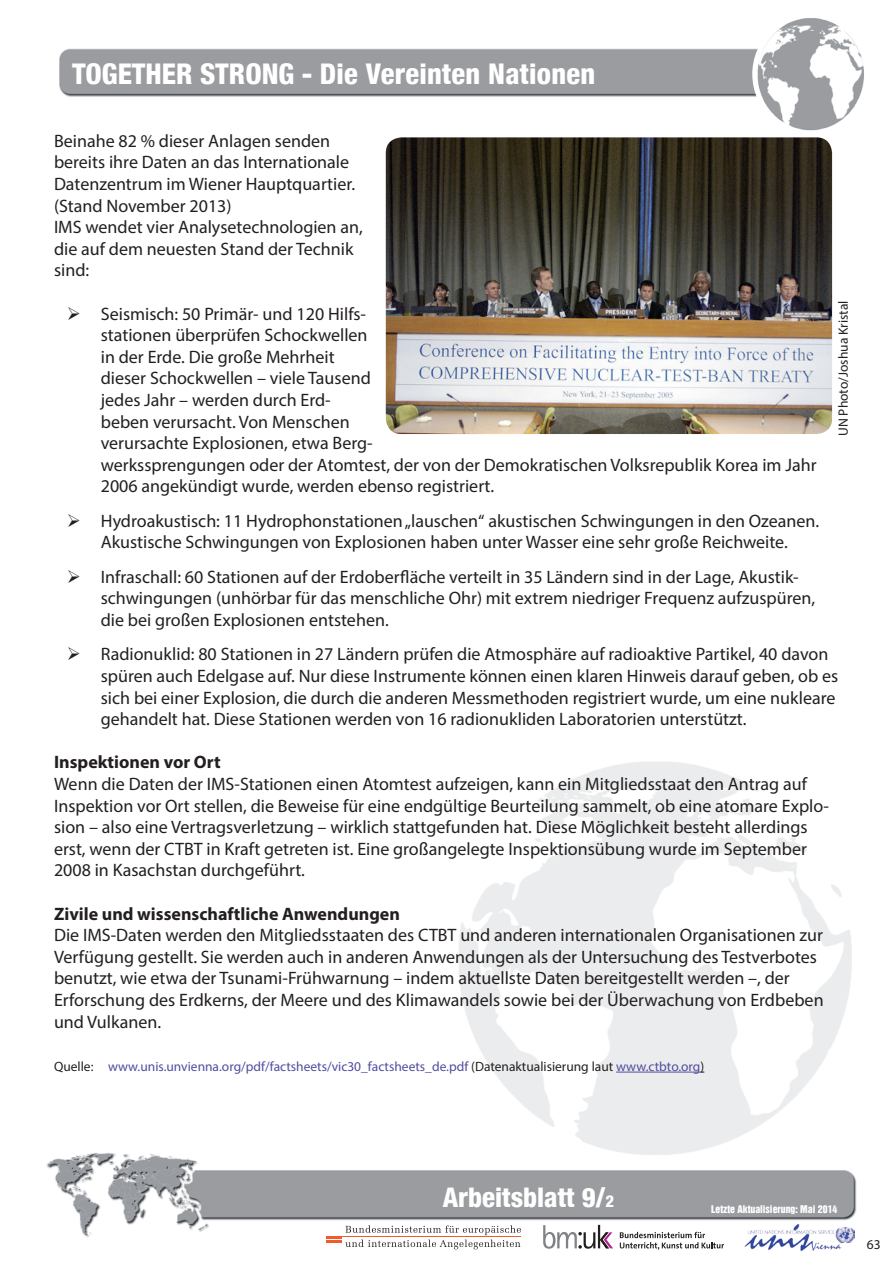
<style>
.page{position:relative;width:893px;height:1263px;background:#fff}
.page>*{position:absolute;margin:0;border:0;box-sizing:border-box;transform-origin:0 0}
.t1{font:800 condensed 28.5px "Helvetica 87";color:#fff}
.t2{font:800 condensed 27px "Helvetica 87";color:#fff}
.t3{font:18px/21.6px "Myriad Pro";color:#231f20}
.t4{font:700 18px "Myriad Pro";color:#231f20}
.t5{font:13.5px "Myriad Pro";color:#514da0}
.t6{font:13.5px "Myriad Pro";color:#231f20}
.t7{font:9.75px "Helvetica Inserat";color:#fff}
.s1{color:#231f20}
.s2{font-size:16.5px}
</style>
<div class="page">
<img style="left:46px;top:48px;width:811px;height:1189px">
<div style="left:289px;top:1224px;width:604px;height:39px;background:#fff"></div>
<svg style="left:543px;top:1225px;width:70px;height:24px"></svg>
<svg style="left:620px;top:1232px;width:104px;height:18px"></svg>
<svg style="left:326px;top:1225px;width:195px;height:24px"></svg>
<hr style="left:326px;top:1240px;width:15px;height:3px;background:#f15b2e">
<hr style="left:341px;top:1236px;width:180px;height:1px;background:#f15b2e">
<img style="left:744px;top:1225px;width:111px;height:26px">
<img style="left:753px;top:18px;width:111px;height:122px">
<hr style="left:616px;top:1072px;width:84px;height:1px;background:#514da0">
<img style="left:384px;top:135px;width:450px;height:301px">
<div style="left:381px;top:133px;width:456px;height:305px;border:4px solid #fff;border-radius:18px"></div>
<h1 class="t1" style="left:72px;top:56px;width:524px">Together Strong - Die Vereinten Nationen</h1>
<p class="t3" style="left:54px;top:130px;width:310px">Beinahe 82 % dieser Anlagen senden bereits ihre Daten an das Internationale<br>Datenzentrum im Wiener Hauptquartier. (Stand November 2013)<br>IMS wendet vier Analysetechnologien an, die auf dem neuesten Stand der Technik sind:</p>
<p class="t3" style="left:101px;top:302px;width:717px;text-indent:-34px">➢ Seismisch: 50 Primär- und 120 Hilfs-<br>stationen überprüfen Schockwellen<br>in der Erde. Die große Mehrheit<br>dieser Schockwellen – viele Tausend<br>jedes Jahr – werden durch Erd-<br>beben verursacht. Von Menschen<br>verursachte Explosionen, etwa Berg-<br>werkssprengungen oder der Atomtest, der von der Demokratischen Volksrepublik Korea im Jahr 2006 angekündigt wurde, werden ebenso registriert.</p>
<p class="t3" style="left:67px;top:510px;width:754px;text-align:center">➢ Hydroakustisch: 11 Hydrophonstationen „lauschen“ akustischen Schwingungen in den Ozeanen.<br>Akustische Schwingungen von Explosionen haben unter Wasser eine sehr große Reichweite.</p>
<p class="t3" style="left:101px;top:566px;width:716px;text-indent:-34px">➢ Infraschall: 60 Stationen auf der Erdoberfläche verteilt in 35 Ländern sind in der Lage, Akustik&shy;schwingungen (unhörbar für das menschliche Ohr) mit extrem niedriger Frequenz aufzuspüren, die bei großen Explosionen entstehen.</p>
<p class="t3" style="left:101px;top:643px;width:739px;text-indent:-34px">➢ Radionuklid: 80 Stationen in 27 Ländern prüfen die Atmosphäre auf radioaktive Partikel, 40 davon spüren auch Edelgase auf. Nur diese Instrumente können einen klaren Hinweis darauf geben, ob es sich bei einer Explosion, die durch die anderen Messmethoden registriert wurde, um eine nukleare gehandelt hat. Diese Stationen werden von 16 radionukliden Laboratorien unterstützt.</p>
<p class="t4" style="left:54px;top:750px;width:168px">Inspektionen vor Ort</p>
<p class="t3" style="left:54px;top:773px;width:777px">Wenn die Daten der IMS-Stationen einen Atomtest aufzeigen, kann ein Mitgliedsstaat den Antrag auf Inspektion vor Ort stellen, die Beweise für eine endgültige Beurteilung sammelt, ob eine atomare Explo&shy;sion – also eine Vertragsverletzung – wirklich stattgefunden hat. Diese Möglichkeit besteht allerdings erst, wenn der CTBT in Kraft getreten ist. Eine großangelegte Inspektionsübung wurde im September 2008 in Kasachstan durchgeführt.</p>
<p class="t4" style="left:54px;top:902px;width:347px">Zivile und wissenschaftliche Anwendungen</p>
<p class="t3" style="left:54px;top:924px;width:771px">Die IMS-Daten werden den Mitgliedsstaaten des CTBT und anderen internationalen Organisationen zur Verfügung gestellt. Sie werden auch in anderen Anwendungen als der Untersuchung des Testverbotes benutzt, wie etwa der Tsunami-Frühwarnung – indem aktuellste Daten bereitgestellt werden –, der Erforschung des Erdkerns, der Meere und des Klimawandels sowie bei der Überwachung von Erdbeben und Vulkanen.</p>
<p class="t5" style="left:54px;top:1058px;width:652px"><span class="s1">Quelle:</span> www.unis.unvienna.org/pdf/factsheets/vic30_factsheets_de.pdf <span class="s1">(Datenaktualisierung laut</span> www.ctbto.org<span class="s1">)</span></p>
<p class="t6" style="left:835px;top:436px;width:137px;rotate:-90deg">UN Photo/Joshua Kristal</p>
<h2 class="t2" style="left:443px;top:1181px;width:173px">Arbeitsblatt 9/<span class="s2">2</span></h2>
<p class="t7" style="left:711px;top:1204px;width:128px">Letzte Aktualisierung: Mai 2014</p>
<p class="t6" style="left:867px;top:1236px;width:15px">63</p>
</div>
